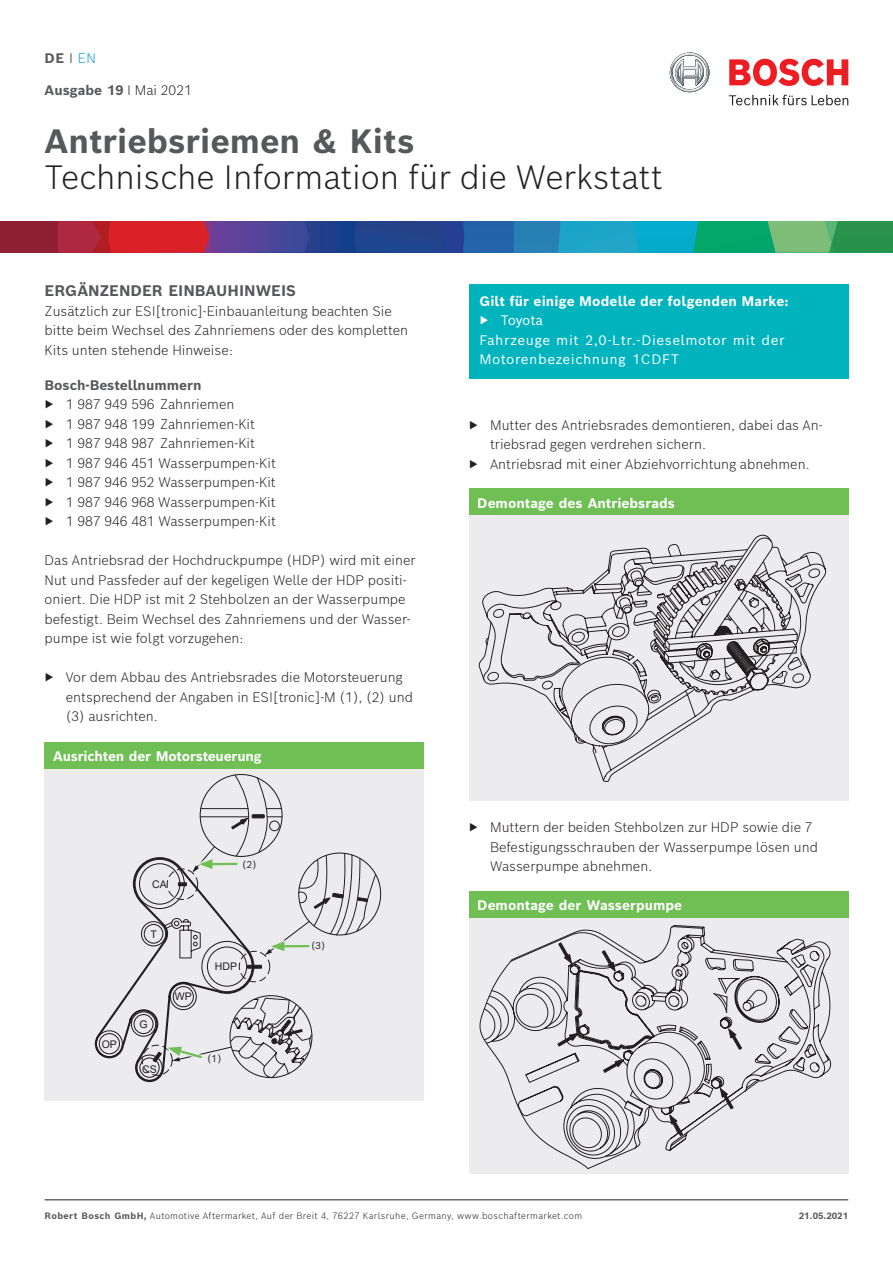
<style>
.page{position:relative;width:893px;height:1263px;background:#fff}
.page>*{position:absolute;margin:0;border:0;box-sizing:border-box;transform-origin:0 0}
.t1{font:300 33px "Bosch Sans";color:#231f20}
.t2{font:700 33px "Bosch Sans";color:#57585a}
.t3{font:700 15px "Bosch Sans";color:#57585a}
.t4{font:300 13.5px/19.5px "Bosch Sans";color:#231f20}
.t5{font:13.5px/19.5px "Bosch Sans";letter-spacing:.04em;color:#fff}
.t6{font:700 13.5px "Bosch Sans";color:#fff}
.t7{font:700 13.5px "Bosch Sans";color:#57585a}
.t8{font:10.5px "Arial";color:#231f20}
.t9{font:9.75px "Bosch Sans";color:#231f20}
.t10{font:300 9px "Bosch Sans";letter-spacing:.04em;color:#231f20}
.t11{font:700 9px "Bosch Sans";color:#57585a}
.s1{font-weight:300;color:#231f20}
.s2{font-weight:300;color:#0a9bd9}
.s3{font-weight:700}
.s4{font-weight:300}
.s5{font-weight:700;color:#57585a}
</style>
<div class="page">
<svg style="left:670px;top:53px;width:40px;height:39px"></svg>
<svg style="left:729px;top:95px;width:119px;height:10px"></svg>
<svg style="left:729px;top:59px;width:119px;height:27px"></svg>
<div style="left:0;top:221px;width:58px;height:32px;background:#8f1f35"></div>
<svg style="left:58px;top:221px;width:835px;height:32px;background:#476a81"></svg>
<hr style="left:45px;top:1199px;width:803px;height:1px;background:#231f20">
<div style="left:469px;top:284px;width:379px;height:95px;background:#00b3bd"></div>
<div style="left:45px;top:742px;width:379px;height:31px;background:#6fbf54"></div>
<div style="left:45px;top:769px;width:379px;height:331px;background:#ececee"></div>
<div style="left:469px;top:488px;width:379px;height:32px;background:#6fbf54"></div>
<div style="left:469px;top:891px;width:379px;height:31px;background:#6fbf54"></div>
<div style="left:469px;top:515px;width:379px;height:286px;background:#ececee"></div>
<svg style="left:592px;top:544px;width:234px;height:238px"></svg>
<svg style="left:479px;top:561px;width:342px;height:188px"></svg>
<svg style="left:550px;top:617px;width:72px;height:29px"></svg>
<div style="left:469px;top:918px;width:379px;height:255px;background:#ececee"></div>
<svg style="left:582px;top:925px;width:249px;height:153px"></svg>
<svg style="left:551px;top:930px;width:268px;height:164px"></svg>
<svg style="left:479px;top:942px;width:263px;height:227px"></svg>
<svg style="left:94px;top:774px;width:282px;height:309px"></svg>
<p class="t7" style="left:45px;top:49px;width:53px">DE <span class="s1">I</span> <span class="s2">EN</span></p>
<p class="t7" style="left:45px;top:81px;width:149px">Ausgabe 19 <span class="s1">I Mai 2021</span></p>
<h1 class="t2" style="left:45px;top:119px;width:371px">Antriebsriemen &amp; Kits</h1>
<h1 class="t1" style="left:45px;top:155px;width:620px">Technische Information für die Werkstatt</h1>
<p class="t3" style="left:45px;top:281px;width:253px">ERGÄNZENDER EINBAUHINWEIS</p>
<p class="t4" style="left:45px;top:301px;width:365px">Zusätzlich zur ESI[tronic]-Einbauanleitung beachten Sie bitte beim Wechsel des Zahnriemens oder des kompletten<br>Kits unten stehende Hinweise:</p>
<p class="t7" style="left:45px;top:376px;width:158px">Bosch-Bestellnummern</p>
<p class="t4" style="left:45px;top:394px;width:233px">▶ 1 987 949 596 Zahnriemen<br>▶ 1 987 948 199 Zahnriemen-Kit<br>▶ 1 987 948 987 Zahnriemen-Kit<br>▶ 1 987 946 451 Wasserpumpen-Kit ▶ 1 987 946 952 Wasserpumpen-Kit ▶ 1 987 946 968 Wasserpumpen-Kit ▶ 1 987 946 481 Wasserpumpen-Kit</p>
<p class="t4" style="left:45px;top:550px;width:372px">Das Antriebsrad der Hochdruckpumpe (HDP) wird mit einer Nut und Passfeder auf der kegeligen Welle der HDP positi&shy;oniert. Die HDP ist mit 2 Stehbolzen an der Wasserpumpe befestigt. Beim Wechsel des Zahnriemens und der Wasser&shy;pumpe ist wie folgt vorzugehen:</p>
<p class="t4" style="left:66px;top:667px;width:349px;text-indent:-21px">▶ Vor dem Abbau des Antriebsrades die Motorsteuerung entsprechend der Angaben in ESI[tronic]-M (1), (2) und (3) ausrichten.</p>
<p class="t6" style="left:53px;top:747px;width:210px">Ausrichten der Motorsteuerung</p>
<p class="t8" style="left:102px;top:1036px;width:17px">OP</p>
<p class="t8" style="left:152px;top:877px;width:16px">CA</p>
<p class="t9" style="left:242px;top:857px;width:16px">(2)</p>
<p class="t8" style="left:150px;top:927px;width:8px">T</p>
<p class="t8" style="left:139px;top:1017px;width:10px">G</p>
<p class="t8" style="left:142px;top:1062px;width:16px">CS</p>
<p class="t8" style="left:175px;top:989px;width:18px">WP</p>
<p class="t8" style="left:215px;top:959px;width:24px">HDP</p>
<p class="t9" style="left:207px;top:1052px;width:16px">(1)</p>
<p class="t9" style="left:311px;top:939px;width:16px">(3)</p>
<p class="t5" style="left:479px;top:290px;width:311px"><span class="s3">Gilt für einige Modelle der folgenden Marke: </span><span class="s4">▶</span> Toyota<br>Fahrzeuge mit 2,0-Ltr.-Dieselmotor mit der<br>Motorenbezeichnung 1CDFT</p>
<p class="t4" style="left:469px;top:414px;width:355px">▶ Mutter des Antriebsrades demontieren, dabei das An-</p>
<p class="t4" style="left:490px;top:434px;width:217px">triebsrad gegen verdrehen sichern.</p>
<p class="t4" style="left:469px;top:453px;width:342px">▶ Antriebsrad mit einer Abziehvorrichtung abnehmen.</p>
<p class="t6" style="left:477px;top:494px;width:199px">Demontage des Antriebsrads</p>
<p class="t4" style="left:490px;top:817px;width:329px;text-indent:-21px">▶ Muttern der beiden Stehbolzen zur HDP sowie die 7<br>Befestigungsschrauben der Wasserpumpe lösen und<br>Wasserpumpe abnehmen.</p>
<p class="t6" style="left:477px;top:896px;width:206px">Demontage der Wasserpumpe</p>
<p class="t10" style="left:45px;top:1210px;width:539px"><span class="s5">Robert Bosch GmbH,</span> Automotive Aftermarket, Auf der Breit 4, 76227 Karlsruhe, Germany, www.boschaftermarket.com</p>
<p class="t11" style="left:799px;top:1210px;width:51px">21.05.2021</p>
</div>
